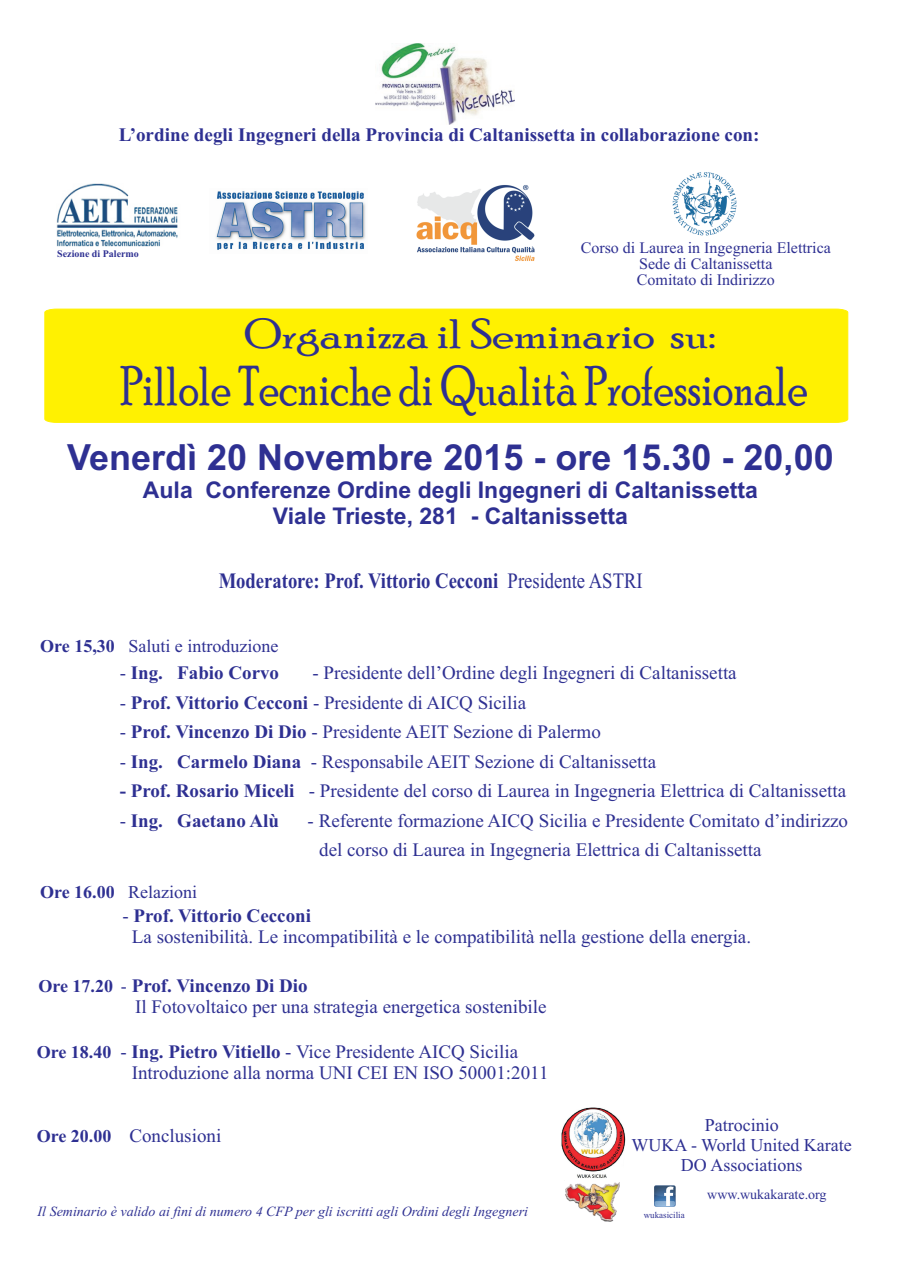
<style>
.page{position:relative;width:897px;height:1266px;background:#fff}
.page>*{position:absolute;margin:0;border:0;box-sizing:border-box;transform-origin:0 0}
.t1{font:55.7px "Poor Richard";color:#2e3092;scale:.82 1}
.t2{font:41.8px "Poor Richard";color:#2e3092;scale:1.17 1}
.t3{font:700 36px "Arial";color:#2e3092}
.t4{font:700 23px/25.7px "Arial";color:#2e3092;text-align:center}
.t5{font:700 21.9px "Times New Roman";color:#2e3092;scale:.85 1}
.t6{font:700 19.1px "Times New Roman";color:#2e3092}
.t7{font:19px/21px "Times New Roman";color:#2e3092}
.t8{font:700 19px "Times New Roman";color:#2e3092}
.t9{font:18px/19.9px "Times New Roman";color:#2e3092;text-align:center}
.t10{font:16px/15.8px "Times New Roman";color:#2e3092;text-align:center}
.t11{font:italic 14px "Times New Roman";color:#2e3092}
.t12{font:14px "Times New Roman";color:#2e3092}
.t13{font:700 10px "Times New Roman";color:#2e3092}
.t14{font:9px "Times New Roman";color:#2e3092}
.s1{font-weight:400}
.s2{font-weight:700}
.s3{font-size:18px}
.s4{font-weight:400;font-size:18px}
.s5{font-weight:700;font-size:18px}
</style>
<div class="page">
<img style="left:561px;top:1107px;width:65px;height:78px">
<img style="left:564px;top:1180px;width:55px;height:41px">
<div style="left:44px;top:308px;width:804px;height:115px;background:#fff101"></div>
<img style="left:216px;top:191px;width:150px;height:59px">
<img style="left:672px;top:172px;width:65px;height:64px">
<img style="left:375px;top:44px;width:139px;height:80px">
<img style="left:416px;top:185px;width:119px;height:76px">
<img style="left:56px;top:183px;width:122px;height:64px">
<img style="left:654px;top:1185px;width:22px;height:21px">
<p class="t6" style="left:119px;top:128px;width:642px">L’ordine degli Ingegneri della Provincia di Caltanissetta in collaborazione con:</p>
<p class="t13" style="left:57px;top:250px;width:83px">Sezione di Palermo</p>
<p class="t10" style="left:581px;top:241px;width:252px">Corso di Laurea in Ingegneria Elettrica<br>Sede di Caltanissetta<br>Comitato di Indirizzo</p>
<h2 class="t2" style="left:244px;top:319px;width:404px">Organizza il Seminario su:</h2>
<h1 class="t1" style="left:120px;top:366px;width:840px">Pillole Tecniche di Qualità Professionale</h1>
<h3 class="t3" style="left:67px;top:443px;width:768px">Venerdì 20 Novembre 2015 - ore 15.30 - 20,00</h3>
<p class="t4" style="left:143px;top:479px;width:616px">Aula Conferenze Ordine degli Ingegneri di Caltanissetta<br>Viale Trieste, 281 - Caltanissetta</p>
<p class="t5" style="left:219px;top:572px;width:500px">Moderatore: Prof. Vittorio Cecconi <span class="s1">Presidente ASTRI</span></p>
<p class="t9" style="left:40px;top:638px;width:240px"><span class="s2">Ore 15,30</span> Saluti e introduzione</p>
<p class="t8" style="left:120px;top:666px;width:161px"><span class="s1">-</span> Ing. Fabio Corvo</p>
<p class="t7" style="left:312px;top:664px;width:426px">- Presidente dell’Ordine degli Ingegneri di Caltanissetta</p>
<p class="t7" style="left:120px;top:693px;width:408px">- <span class="s2">Prof. Vittorio Cecconi</span> - Presidente di AICQ Sicilia</p>
<p class="t7" style="left:120px;top:723px;width:483px">- <span class="s2">Prof. Vincenzo Di Dio</span> - Presidente AEIT Sezione di Palermo</p>
<p class="t7" style="left:120px;top:752px;width:538px">- <span class="s2">Ing. Carmelo Diana</span> - Responsabile AEIT Sezione di Caltanissetta</p>
<p class="t7" style="left:120px;top:782px;width:728px"><span class="s2">- Prof. Rosario Miceli</span> - Presidente del corso di Laurea in Ingegneria Elettrica di Caltanissetta</p>
<p class="t8" style="left:120px;top:813px;width:161px"><span class="s1">-</span> Ing. Gaetano Alù</p>
<p class="t7" style="left:319px;top:807px;width:530px;line-height:29.5px;text-indent:-12px">- Referente formazione AICQ Sicilia e Presidente Comitato d’indirizzo del corso di Laurea in Ingegneria Elettrica di Caltanissetta</p>
<p class="t9" style="left:40px;top:883px;width:159px"><span class="s2">Ore 16.00</span> Relazioni</p>
<p class="t7" style="left:132px;top:907px;width:621px;text-indent:-9px">- <span class="s2">Prof. Vittorio Cecconi<br></span>La sostenibilità. Le incompatibilità e le compatibilità nella gestione della energia.</p>
<p class="t8" style="left:38px;top:978px;width:271px"><span class="s3">Ore 17.20</span> <span class="s4">-</span> Prof. Vincenzo Di Dio</p>
<p class="t7" style="left:135px;top:997px;width:413px">Il Fotovoltaico per una strategia energetica sostenibile</p>
<p class="t7" style="left:132px;top:1043px;width:418px;text-indent:-95px"><span class="s5">Ore 18.40</span> - <span class="s2">Ing. Pietro Vitiello</span> - Vice Presidente AICQ Sicilia<br>Introduzione alla norma UNI CEI EN ISO 50001:2011</p>
<p class="t7" style="left:37px;top:1127px;width:186px"><span class="s5">Ore 20.00</span> Conclusioni</p>
<p class="t9" style="left:631px;top:1117px;width:222px">Patrocinio<br>WUKA - World United Karate<br>DO Associations</p>
<p class="t12" style="left:707px;top:1189px;width:121px">www.wukakarate.org</p>
<p class="t11" style="left:38px;top:1206px;width:492px">Il Seminario è valido ai fini di numero 4 CFP per gli iscritti agli Ordini degli Ingegneri</p>
<p class="t14" style="left:644px;top:1211px;width:42px">wukasicilia</p>
</div>
